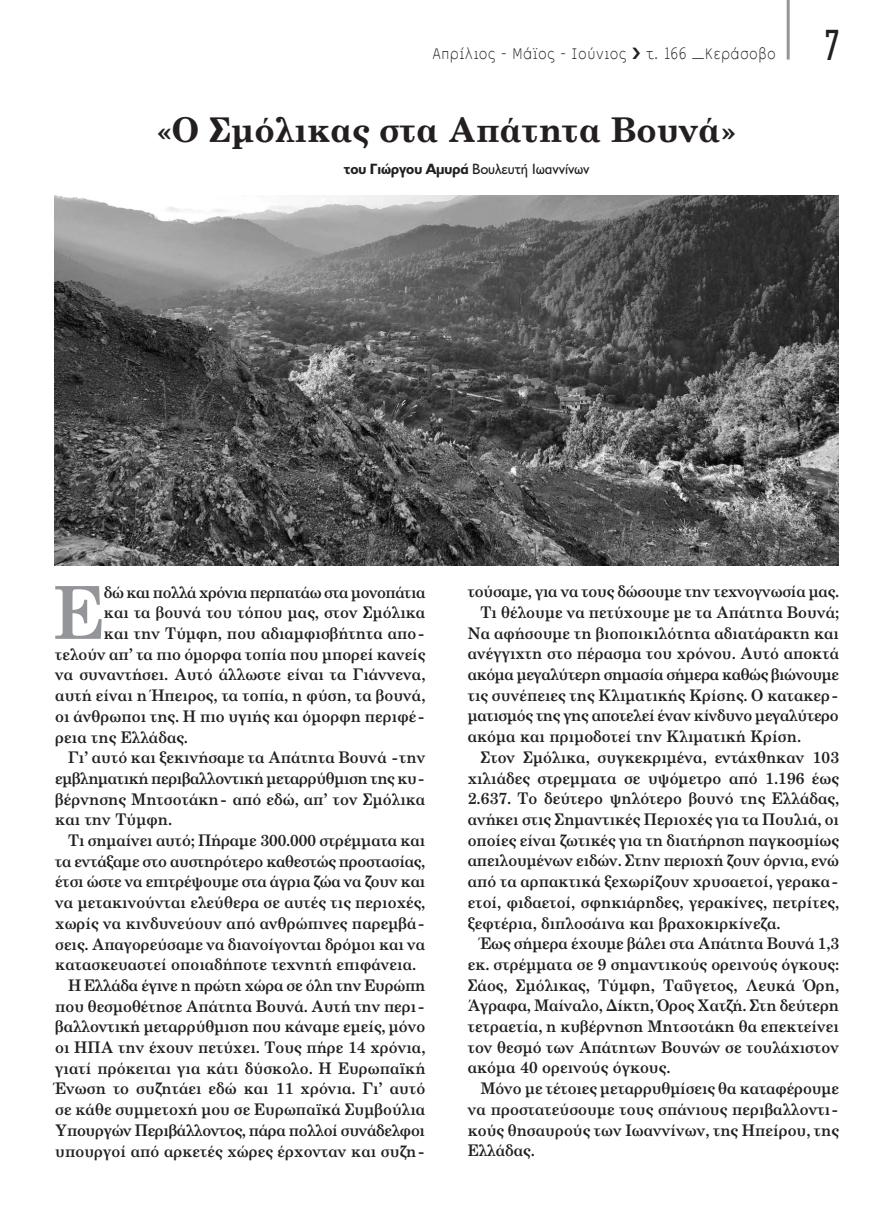
<style>
.page{position:relative;width:893px;height:1212px;background:#fff}
.page>*{position:absolute;margin:0;border:0;box-sizing:border-box;transform-origin:0 0}
.t1{font:500 73.65px "PF Century";color:#939598}
.t2{font:condensed 42px "CF Din";color:#231f20}
.t3{font:700 34.2px "PF Century";letter-spacing:.005em;color:#231f20}
.t4{font:16.5px "CF Sans";letter-spacing:.02em;color:#231f20}
.t5{font:500 16.05px "PF Century";letter-spacing:.005em;color:#231f20}
.t6{font:500 16.05px "PF Century";letter-spacing:-.02em;color:#231f20}
.t7{font:500 16.05px "PF Century";letter-spacing:-.015em;color:#231f20}
.t8{font:500 16.05px "PF Century";letter-spacing:-.03em;color:#231f20}
.t9{font:15px "Gill Sans Hel";letter-spacing:-.005em;color:#231f20}
.s1{font-weight:700}
</style>
<div class="page">
<hr style="left:787px;top:0;width:3px;height:60px;background:#939598">
<img style="left:54px;top:196px;width:785px;height:370px">
<p class="t4" style="left:432px;top:45px;width:345px">Απρίλιος - Μάϊος - Ιούνιος τ. 166 _Κεράσοβο</p>
<h3 class="t3" style="left:156px;top:108px;width:582px">«Ο Σμόλικας στα Απάτητα Βουνά»</h3>
<p class="t9" style="left:344px;top:161px;width:247px"><span class="s1">του Γιώργου Αμυρά</span> Βουλευτή Ιωαννίνων</p>
<h2 class="t2" style="left:825px;top:22px;width:17px">7</h2>
<h1 class="t1" style="left:54px;top:566px;width:51px">E</h1>
<p class="t8" style="left:104px;top:582px;width:323px">δώ και πολλά χρόνια περπατάω στα μονοπάτια</p>
<p class="t5" style="left:104px;top:602px;width:323px">και τα βουνά του τόπου μας, στον Σμόλικα</p>
<p class="t5" style="left:104px;top:623px;width:323px">και την Τύμφη, που αδιαμφισβήτητα απο-</p>
<p class="t5" style="left:55px;top:644px;width:372px">τελούν απ’ τα πιο όμορφα τοπία που μπορεί κανείς</p>
<p class="t5" style="left:55px;top:665px;width:371px">να συναντήσει. Αυτό άλλωστε είναι τα Γιάννενα,</p>
<p class="t5" style="left:55px;top:685px;width:371px">αυτή είναι η Ήπειρος, τα τοπία, η φύση, τα βουνά,</p>
<p class="t5" style="left:55px;top:706px;width:371px">οι άνθρωποι της. Η πιο υγιής και όμορφη περιφέ-</p>
<p class="t5" style="left:55px;top:727px;width:134px">ρεια της Ελλάδας.</p>
<p class="t5" style="left:68px;top:747px;width:359px">Γι’ αυτό και ξεκινήσαμε τα Απάτητα Βουνά -την</p>
<p class="t6" style="left:55px;top:768px;width:371px">εμβληματική περιβαλλοντική μεταρρύθμιση της κυ-</p>
<p class="t5" style="left:55px;top:789px;width:371px">βέρνησης Μητσοτάκη- από εδώ, απ’ τον Σμόλικα</p>
<p class="t5" style="left:55px;top:809px;width:118px">και την Τύμφη.</p>
<p class="t5" style="left:68px;top:830px;width:359px">Τι σημαίνει αυτό; Πήραμε 300.000 στρέμματα και</p>
<p class="t7" style="left:55px;top:851px;width:371px">τα εντάξαμε στο αυστηρότερο καθεστώς προστασίας,</p>
<p class="t5" style="left:55px;top:872px;width:371px">έτσι ώστε να επιτρέψουμε στα άγρια ζώα να ζουν και</p>
<p class="t5" style="left:55px;top:892px;width:371px">να μετακινούνται ελεύθερα σε αυτές τις περιοχές,</p>
<p class="t5" style="left:55px;top:913px;width:371px">χωρίς να κινδυνεύουν από ανθρώπινες παρεμβά-</p>
<p class="t5" style="left:55px;top:934px;width:371px">σεις. Απαγορεύσαμε να διανοίγονται δρόμοι και να</p>
<p class="t5" style="left:55px;top:954px;width:362px">κατασκευαστεί οποιαδήποτε τεχνητή επιφάνεια.</p>
<p class="t7" style="left:68px;top:975px;width:359px">Η Ελλάδα έγινε η πρώτη χώρα σε όλη την Ευρώπη</p>
<p class="t5" style="left:55px;top:996px;width:371px">που θεσμοθέτησε Απάτητα Βουνά. Αυτή την περι-</p>
<p class="t5" style="left:55px;top:1016px;width:371px">βαλλοντική μεταρρύθμιση που κάναμε εμείς, μόνο</p>
<p class="t5" style="left:55px;top:1037px;width:371px">οι ΗΠΑ την έχουν πετύχει. Τους πήρε 14 χρόνια,</p>
<p class="t5" style="left:55px;top:1058px;width:371px">γιατί πρόκειται για κάτι δύσκολο. Η Ευρωπαϊκή</p>
<p class="t5" style="left:55px;top:1079px;width:371px">Ένωση το συζητάει εδώ και 11 χρόνια. Γι’ αυτό</p>
<p class="t5" style="left:55px;top:1099px;width:371px">σε κάθε συμμετοχή μου σε Ευρωπαϊκά Συμβούλια</p>
<p class="t6" style="left:55px;top:1120px;width:371px">Υπουργών Περιβάλλοντος, πάρα πολλοί συνάδελφοι</p>
<p class="t5" style="left:55px;top:1141px;width:371px">υπουργοί από αρκετές χώρες έρχονταν και συζη-</p>
<p class="t5" style="left:468px;top:581px;width:373px">τούσαμε, για να τους δώσουμε την τεχνογνωσία μας.</p>
<p class="t5" style="left:480px;top:602px;width:360px">Τι θέλουμε να πετύχουμε με τα Απάτητα Βουνά;</p>
<p class="t5" style="left:468px;top:623px;width:373px">Να αφήσουμε τη βιοποικιλότητα αδιατάρακτη και</p>
<p class="t5" style="left:468px;top:643px;width:373px">ανέγγιχτη στο πέρασμα του χρόνου. Αυτό αποκτά</p>
<p class="t6" style="left:468px;top:664px;width:373px">ακόμα μεγαλύτερη σημασία σήμερα καθώς βιώνουμε</p>
<p class="t5" style="left:468px;top:685px;width:373px">τις συνέπειες της Κλιματικής Κρίσης. Ο κατακερ-</p>
<p class="t7" style="left:468px;top:706px;width:372px">ματισμός της γης αποτελεί έναν κίνδυνο μεγαλύτερο</p>
<p class="t5" style="left:468px;top:726px;width:335px">ακόμα και πριμοδοτεί την Κλιματική Κρίση.</p>
<p class="t5" style="left:480px;top:747px;width:360px">Στον Σμόλικα, συγκεκριμένα, εντάχθηκαν 103</p>
<p class="t5" style="left:468px;top:768px;width:373px">χιλιάδες στρεμματα σε υψόμετρο από 1.196 έως</p>
<p class="t5" style="left:468px;top:788px;width:373px">2.637. Το δεύτερο ψηλότερο βουνό της Ελλάδας,</p>
<p class="t5" style="left:468px;top:809px;width:373px">ανήκει στις Σημαντικές Περιοχές για τα Πουλιά, οι</p>
<p class="t5" style="left:468px;top:830px;width:373px">οποίες είναι ζωτικές για τη διατήρηση παγκοσμίως</p>
<p class="t5" style="left:468px;top:850px;width:373px">απειλουμένων ειδών. Στην περιοχή ζουν όρνια, ενώ</p>
<p class="t5" style="left:468px;top:871px;width:373px">από τα αρπακτικά ξεχωρίζουν χρυσαετοί, γερακα-</p>
<p class="t5" style="left:468px;top:892px;width:373px">ετοί, φιδαετοί, σφηκιάρηδες, γερακίνες, πετρίτες,</p>
<p class="t5" style="left:468px;top:913px;width:314px">ξεφτέρια, διπλοσάινα και βραχοκιρκίνεζα.</p>
<p class="t5" style="left:480px;top:933px;width:360px">Έως σήμερα έχουμε βάλει στα Απάτητα Βουνά 1,3</p>
<p class="t5" style="left:468px;top:954px;width:373px">εκ. στρέμματα σε 9 σημαντικούς ορεινούς όγκους:</p>
<p class="t5" style="left:468px;top:975px;width:373px">Σάος, Σμόλικας, Τύμφη, Ταΰγετος, Λευκά Όρη,</p>
<p class="t5" style="left:468px;top:995px;width:373px">Άγραφα, Μαίναλο, Δίκτη, Όρος Χατζή. Στη δεύτερη</p>
<p class="t5" style="left:468px;top:1016px;width:373px">τετραετία, η κυβέρνηση Μητσοτάκη θα επεκτείνει</p>
<p class="t5" style="left:468px;top:1037px;width:373px">τον θεσμό των Απάτητων Βουνών σε τουλάχιστον</p>
<p class="t5" style="left:468px;top:1057px;width:204px">ακόμα 40 ορεινούς όγκους.</p>
<p class="t5" style="left:480px;top:1078px;width:360px">Μόνο με τέτοιες μεταρρυθμίσεις θα καταφέρουμε</p>
<p class="t5" style="left:468px;top:1099px;width:373px">να προστατεύσουμε τους σπάνιους περιβαλλοντι-</p>
<p class="t5" style="left:468px;top:1120px;width:373px">κούς θησαυρούς των Ιωαννίνων, της Ηπείρου, της</p>
<p class="t5" style="left:468px;top:1140px;width:68px">Ελλάδας.</p>
</div>
